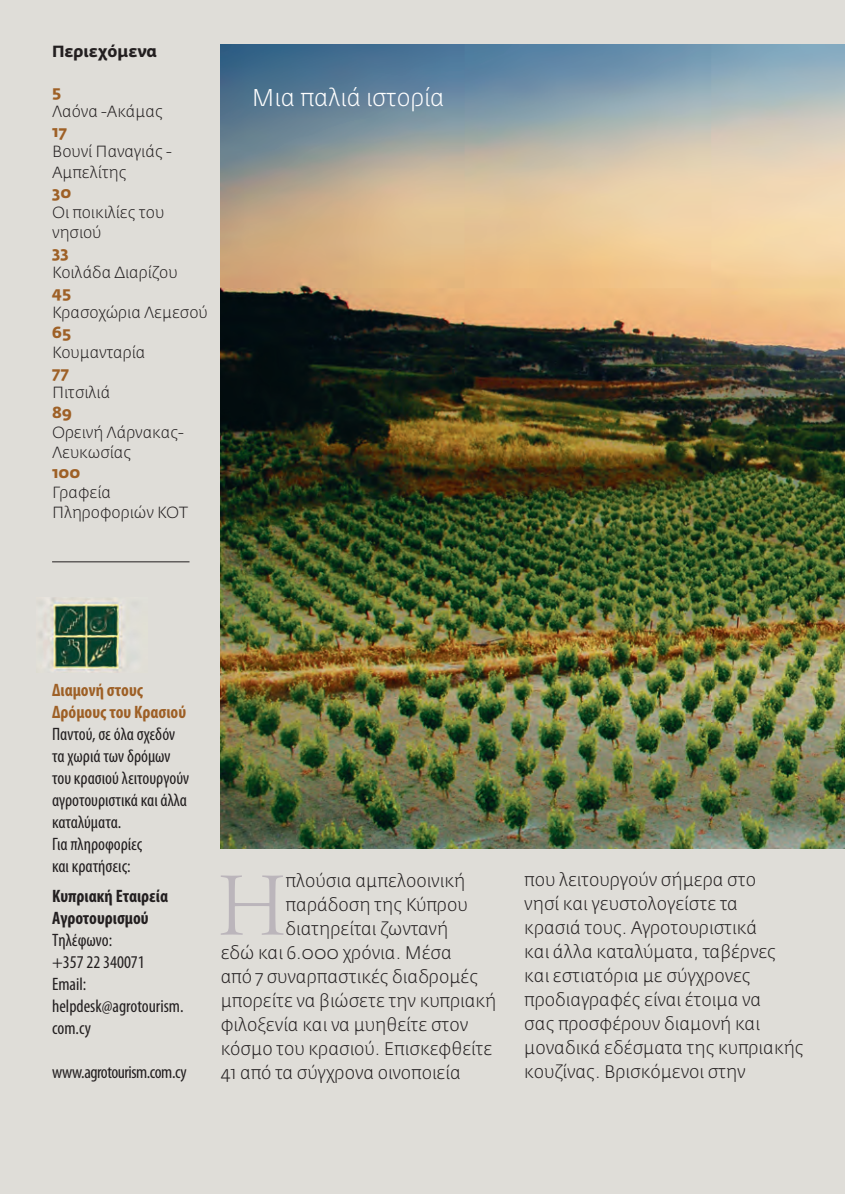
<style>
.page{position:relative;width:845px;height:1194px;background:#fff}
.page>*{position:absolute;margin:0;border:0;box-sizing:border-box;transform-origin:0 0}
.t1{font:96px "Arno Pro Light Display";color:#bbb5bb}
.t2{font:300 24px "Fedra Sans Pro";color:#fff}
.t3{font:300 18px/24px "Fedra Sans Pro";color:#231f20}
.t4{font:condensed 18px/22px "Myriad Pro";color:#231f20}
.t5{font:700 condensed 18px/22px "Myriad Pro";color:#9e6026}
.t6{font:700 condensed 18px/22px "Myriad Pro";color:#231f20}
.t7{font:condensed 18px "Myriad Pro";letter-spacing:-.025em;color:#231f20}
.t8{font:300 16px/20px "Fedra Sans Pro";color:#231f20}
.t9{font:700 16px "Fedra Sans Pro";color:#9e6026}
.t10{font:700 16px "Fedra Sans Pro";color:#231f20}
</style>
<div class="page">
<div style="left:0;top:0;width:844px;height:1194px;background:#dfddd8"></div>
<img style="left:220px;top:45px;width:624px;height:803px">
<hr style="left:52px;top:561px;width:137px;height:1px;background:#231f20">
<img style="left:39px;top:598px;width:85px;height:74px">
<p class="t10" style="left:52px;top:42px;width:107px">Περιεχόμενα</p>
<p class="t9" style="left:52px;top:82px;width:10px">5</p>
<p class="t8" style="left:52px;top:102px;width:112px">Λαόνα -Ακάμας</p>
<p class="t9" style="left:52px;top:122px;width:17px">17</p>
<p class="t8" style="left:52px;top:142px;width:121px">Βουνί Παναγιάς -<br>Αμπελίτης</p>
<p class="t9" style="left:52px;top:182px;width:21px">30</p>
<p class="t8" style="left:52px;top:202px;width:113px">Οι ποικιλίες του νησιού</p>
<p class="t9" style="left:52px;top:242px;width:18px">33</p>
<p class="t8" style="left:52px;top:262px;width:127px">Κοιλάδα Διαρίζου</p>
<p class="t9" style="left:52px;top:282px;width:20px">45</p>
<p class="t8" style="left:52px;top:302px;width:157px">Κρασοχώρια Λεμεσού</p>
<p class="t9" style="left:52px;top:322px;width:20px">65</p>
<p class="t8" style="left:52px;top:342px;width:95px">Κουμανταρία</p>
<p class="t9" style="left:52px;top:362px;width:19px">77</p>
<p class="t8" style="left:52px;top:382px;width:60px">Πιτσιλιά</p>
<p class="t9" style="left:52px;top:402px;width:21px">89</p>
<p class="t8" style="left:52px;top:422px;width:133px">Ορεινή Λάρνακας-<br>Λευκωσίας</p>
<p class="t9" style="left:52px;top:462px;width:30px">100</p>
<p class="t8" style="left:52px;top:482px;width:137px">Γραφεία<br>Πληροφοριών ΚΟΤ</p>
<h2 class="t2" style="left:252px;top:82px;width:194px">Μια παλιά ιστορία</h2>
<p class="t5" style="left:52px;top:678px;width:135px">Διαμονή στους<br>Δρόμους του Κρασιού</p>
<p class="t4" style="left:52px;top:723px;width:138px">Παντού, σε όλα σχεδόν τα χωριά των δρόμων του κρασιού λειτουργούν αγροτουριστικά και άλλα καταλύματα.<br>Για πληροφορίες<br>και κρατήσεις:</p>
<p class="t6" style="left:52px;top:884px;width:117px">Κυπριακή Εταιρεία<br>Αγροτουρισμού</p>
<p class="t4" style="left:52px;top:929px;width:133px">Τηλέφωνο:<br>+357 22 340071<br>Email: helpdesk@agrotourism. com.cy</p>
<p class="t7" style="left:52px;top:1061px;width:136px">www.agrotourism.com.cy</p>
<h1 class="t1" style="left:218px;top:854px;width:69px">H</h1>
<p class="t3" style="left:285px;top:868px;width:181px">πλούσια αμπελοοινική</p>
<p class="t3" style="left:285px;top:892px;width:183px">παράδοση της Κύπρου</p>
<p class="t3" style="left:285px;top:916px;width:164px">διατηρείται ζωντανή</p>
<p class="t3" style="left:220px;top:940px;width:232px">εδώ και 6.000 χρόνια. Μέσα</p>
<p class="t3" style="left:220px;top:964px;width:259px">από 7 συναρπαστικές διαδρομές</p>
<p class="t3" style="left:220px;top:988px;width:277px">μπορείτε να βιώσετε την κυπριακή</p>
<p class="t3" style="left:220px;top:1012px;width:249px">φιλοξενία και να μυηθείτε στον</p>
<p class="t3" style="left:220px;top:1036px;width:273px">κόσμο του κρασιού. Επισκεφθείτε</p>
<p class="t3" style="left:220px;top:1060px;width:242px">41 από τα σύγχρονα οινοποιεία</p>
<p class="t3" style="left:524px;top:868px;width:281px">που λειτουργούν σήμερα στο<br>νησί και γευστολογείστε τα<br>κρασιά τους. Αγροτουριστικά<br>και άλλα καταλύματα, ταβέρνες και εστιατόρια με σύγχρονες προδιαγραφές είναι έτοιμα να<br>σας προσφέρουν διαμονή και μοναδικά εδέσματα της κυπριακής κουζίνας. Βρισκόμενοι στην</p>
</div>
